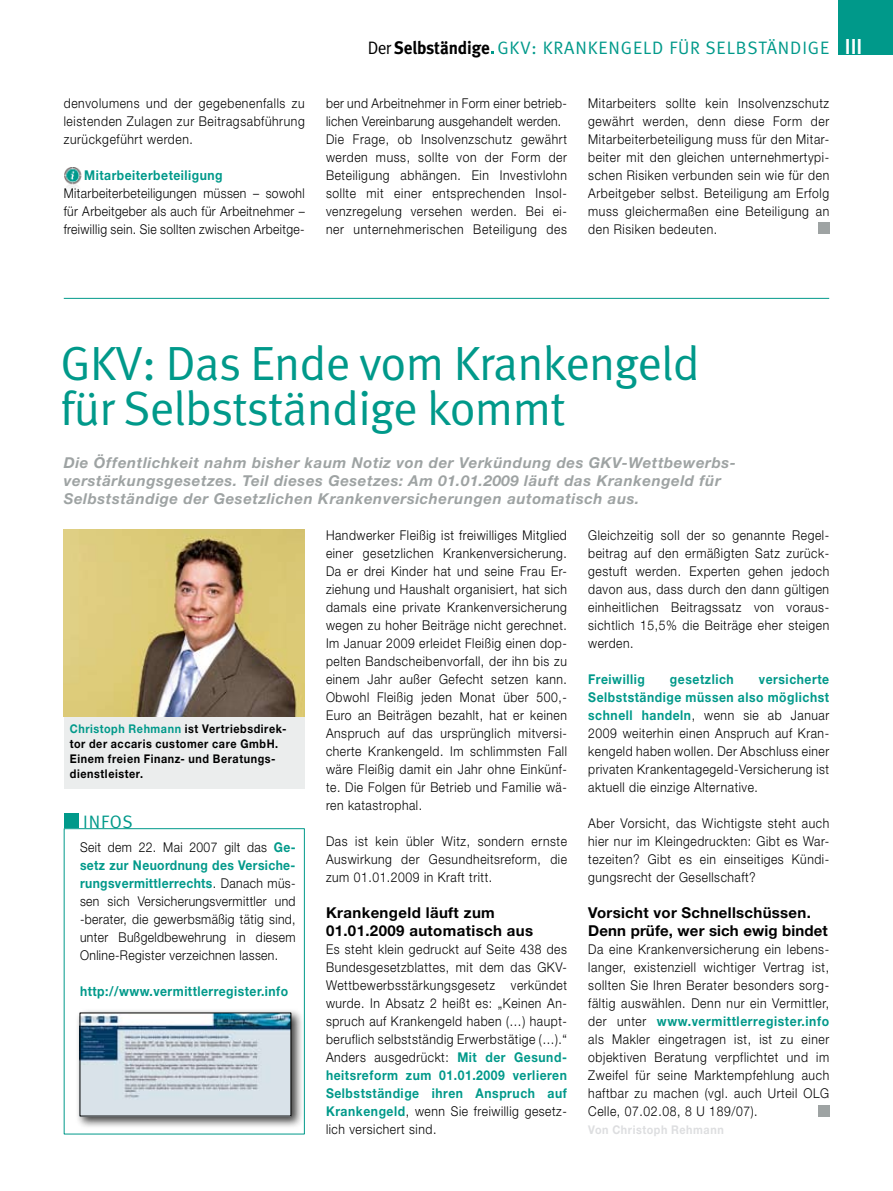
<style>
.page{position:relative;width:893px;height:1191px;background:#fff}
.page>*{position:absolute;margin:0;border:0;box-sizing:border-box;transform-origin:0 0}
.t1{font:48px/45px "Meta Normal";letter-spacing:-.015em;color:#00998a}
.t2{font:18px "Meta Normal";letter-spacing:.05em;color:#00998a}
.t3{font:italic 700 15px/18px "Helvetica Neue LT";letter-spacing:.04em;color:#9ea3a3}
.t4{font:700 15px/18px "Helvetica Neue LT";letter-spacing:.02em;color:#000}
.t5{font:300 13.5px/18px "Helvetica Neue LT";letter-spacing:.045em;color:#000;text-align:justify;scale:.9 1}
.t6{font:700 13.5px "Helvetica Neue LT";letter-spacing:.04em;color:#00998a;scale:.9 1}
.t7{font:700 12px/15px "Helvetica Neue LT";letter-spacing:.055em;color:#000;scale:.9 1}
.t8{font:700 12px "Helvetica Neue LT";letter-spacing:.055em;color:#dddee0;scale:.9 1}
.s1{color:#000}
.s2{font-family:"Meta";font-weight:700;color:#000}
.s3{font-family:"Helvetica Neue LT";font-weight:500;font-size:21px;color:#fff}
.s4{color:#00998a}
.s5{font-weight:700;color:#00998a}
</style>
<div class="page">
<img style="left:64px;top:167px;width:18px;height:21px">
<div style="left:839px;top:0;width:54px;height:54px;background:#00998a"></div>
<div style="left:818px;top:223px;width:11px;height:11px;background:#9ea3a3"></div>
<hr style="left:64px;top:298px;width:765px;height:1px;background:#00998a">
<div style="left:818px;top:1105px;width:11px;height:11px;background:#9ea3a3"></div>
<div style="left:64px;top:813px;width:15px;height:15px;background:#00998a"></div>
<div style="left:76px;top:1008px;width:234px;height:127px;background:#000;opacity:.75"></div>
<img style="left:82px;top:1014px;width:207px;height:100px">
<div style="left:64px;top:716px;width:241px;height:72px;background:#ebeded"></div>
<img style="left:64px;top:529px;width:241px;height:187px">
<p class="t5" style="left:64px;top:94px;width:269px">denvolumens und der gegebenenfalls zu leistenden Zulagen zur Beitragsabführung zurückgeführt werden.</p>
<p class="t6" style="left:84px;top:167px;width:155px">Mitarbeiterbeteiligung</p>
<p class="t5" style="left:64px;top:184px;width:269px">Mitarbeiterbeteiligungen müssen – sowohl für Arbeitgeber als auch für Arbeitnehmer – freiwillig sein. Sie sollten zwischen Arbeitge-</p>
<h2 class="t2" style="left:368px;top:37px;width:496px"><span class="s1">Der</span> <span class="s2">Selbständige</span> GKV: krankengeld für selbständige <span class="s3">III</span></h2>
<p class="t5" style="left:326px;top:94px;width:269px;text-align:left">ber und Arbeitnehmer in Form einer betrieb&shy;lichen Vereinbarung ausgehandelt werden.<br>Die Frage, ob Insolvenzschutz gewährt werden muss, sollte von der Form der Beteiligung abhängen. Ein Investivlohn sollte mit einer entsprechenden Insol&shy;venzregelung versehen werden. Bei ei&shy;ner unternehmerischen Beteiligung des</p>
<p class="t5" style="left:588px;top:94px;width:269px">Mitarbeiters sollte kein Insolvenzschutz gewährt werden, denn diese Form der Mitarbeiterbeteiligung muss für den Mitar&shy;beiter mit den gleichen unternehmertypi&shy;schen Risiken verbunden sein wie für den Arbeitgeber selbst. Beteiligung am Erfolg muss gleichermaßen eine Beteiligung an den Risiken bedeuten.</p>
<h1 class="t1" style="left:61px;top:340px;width:640px">GKV: Das Ende vom Krankengeld für Selbstständige kommt</h1>
<p class="t3" style="left:64px;top:453px;width:674px">Die Öffentlichkeit nahm bisher kaum Notiz von der Verkündung des GKV-Wettbewerbs&shy;verstärkungsgesetzes. Teil dieses Gesetzes: Am 01.01.2009 läuft das Krankengeld für<br>Selbstständige der Gesetzlichen Krankenversicherungen automatisch aus.</p>
<p class="t7" style="left:70px;top:721px;width:242px"><span class="s4">Christoph Rehmann</span> ist Vertriebsdirek&shy;tor der accaris customer care GmbH.<br>Einem freien Finanz- und Beratungs&shy;dienstleister.</p>
<h2 class="t2" style="left:83px;top:811px;width:29px">infos</h2>
<p class="t5" style="left:80px;top:838px;width:241px">Seit dem 22. Mai 2007 gilt das <span class="s5">Ge&shy;setz zur Neuordnung des Versiche&shy;rungsvermittlerrechts</span>. Danach müs&shy;sen sich Versicherungsvermittler und -berater, die gewerbsmäßig tätig sind, unter Bußgeldbewehrung in diesem Online-Register verzeichnen lassen.</p>
<p class="t6" style="left:80px;top:983px;width:233px">http://www.vermittlerregister.info</p>
<p class="t5" style="left:326px;top:526px;width:269px">Handwerker Fleißig ist freiwilliges Mitglied einer gesetzlichen Krankenversicherung.<br>Da er drei Kinder hat und seine Frau Er&shy;ziehung und Haushalt organisiert, hat sich damals eine private Krankenversicherung wegen zu hoher Beiträge nicht gerechnet.<br>Im Januar 2009 erleidet Fleißig einen dop&shy;pelten Bandscheibenvorfall, der ihn bis zu einem Jahr außer Gefecht setzen kann.<br>Obwohl Fleißig jeden Monat über 500,- Euro an Beiträgen bezahlt, hat er keinen Anspruch auf das ursprünglich mitversi&shy;cherte Krankengeld. Im schlimmsten Fall wäre Fleißig damit ein Jahr ohne Einkünf&shy;te. Die Folgen für Betrieb und Familie wä&shy;ren katastrophal.</p>
<p class="t5" style="left:326px;top:832px;width:269px">Das ist kein übler Witz, sondern ernste Auswirkung der Gesundheitsreform, die zum 01.01.2009 in Kraft tritt.</p>
<p class="t4" style="left:326px;top:903px;width:209px">Krankengeld läuft zum<br>01.01.2009 automatisch aus</p>
<p class="t5" style="left:326px;top:940px;width:269px">Es steht klein gedruckt auf Seite 438 des Bundesgesetzblattes, mit dem das GKV-Wettbewerbsstärkungsgesetz verkündet wurde. In Absatz 2 heißt es: „Keinen An&shy;spruch auf Krankengeld haben (…) haupt&shy;beruflich selbstständig Erwerbstätige (…).“ Anders ausgedrückt: <span class="s5">Mit der Gesund&shy;heitsreform zum 01.01.2009 verlieren Selbstständige ihren Anspruch auf Krankengeld</span>, wenn Sie freiwillig gesetz&shy;lich versichert sind.</p>
<p class="t5" style="left:588px;top:526px;width:269px">Gleichzeitig soll der so genannte Regel&shy;beitrag auf den ermäßigten Satz zurück&shy;gestuft werden. Experten gehen jedoch davon aus, dass durch den dann gültigen einheitlichen Beitragssatz von voraus&shy;sichtlich 15,5% die Beiträge eher steigen werden.</p>
<p class="t6" style="left:588px;top:671px;width:64px">Freiwillig</p>
<p class="t6" style="left:670px;top:671px;width:72px">gesetzlich</p>
<p class="t5" style="left:588px;top:670px;width:269px;text-indent:171px"><span class="s5">versicherte Selbstständige müssen also möglichst schnell handeln</span>, wenn sie ab Januar 2009 weiterhin einen Anspruch auf Kran&shy;kengeld haben wollen. Der Abschluss einer privaten Krankentagegeld-Versicherung ist aktuell die einzige Alternative.</p>
<p class="t5" style="left:588px;top:814px;width:269px">Aber Vorsicht, das Wichtigste steht auch hier nur im Kleingedruckten: Gibt es War&shy;tezeiten? Gibt es ein einseitiges Kündi&shy;gungsrecht der Gesellschaft?</p>
<p class="t4" style="left:588px;top:903px;width:241px">Vorsicht vor Schnellschüssen.<br>Denn prüfe, wer sich ewig bindet</p>
<p class="t5" style="left:588px;top:940px;width:269px">Da eine Krankenversicherung ein lebens&shy;langer, existenziell wichtiger Vertrag ist, sollten Sie Ihren Berater besonders sorg&shy;fältig auswählen. Denn nur ein Vermittler, der unter <span class="s5">www.vermittlerregister.info </span>als Makler eingetragen ist, ist zu einer objektiven Beratung verpflichtet und im Zweifel für seine Marktempfehlung auch haftbar zu machen (vgl. auch Urteil OLG Celle, 07.02.08, 8 U 189/07).</p>
<p class="t8" style="left:588px;top:1122px;width:152px">Von Christoph Rehmann</p>
</div>
